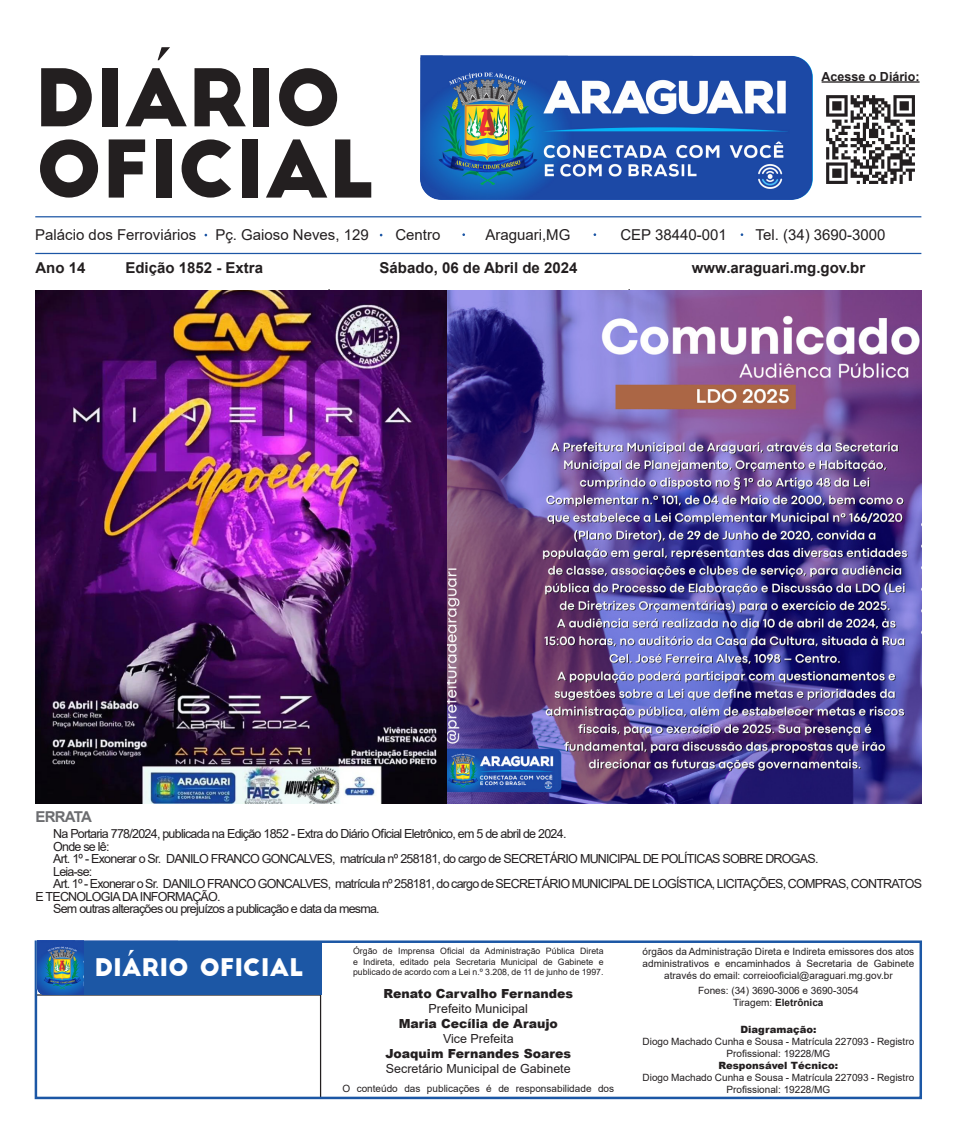
<style>
.page{position:relative;width:957px;height:1134px;background:#fff}
.page>*{position:absolute;margin:0;border:0;box-sizing:border-box;transform-origin:0 0}
.t1{font:77.5px "Big John";color:#231f20}
.t2{font:77.5px "Times New Roman";color:#231f20}
.t3{font:35px "Times New Roman";color:#fff}
.t4{font:23.75px "Big John";color:#fff}
.t5{font:15px "Arial";color:#231f20}
.t6{font:700 15px "Arial";color:#231f20}
.t7{font:700 15px "Arial";letter-spacing:-.05em;color:#6c6d70}
.t8{font:12.5px/12.5px "Arial";letter-spacing:-.06em;color:#231f20}
.t9{font:900 12.5px "Arial";color:#231f20}
.t10{font:12.5px "Arial";color:#231f20}
.t11{font:700 12.5px "Arial";color:#231f20}
.t12{font:10px/12px "Arial";color:#231f20;text-align:center}
.t13{font:900 10px "Arial";color:#231f20}
.t14{font:700 10px "Arial";color:#231f20}
.t15{font:8.75px/10.5px "Arial";color:#231f20;text-align:justify}
.s1{font-weight:400}
</style>
<div class="page">
<hr style="left:628px;top:289px;width:2px;height:623px;background:#231f20">
<hr style="left:328px;top:289px;width:2px;height:623px;background:#231f20">
<hr style="left:35px;top:216px;width:886px;height:1px;background:#1c56a5">
<hr style="left:35px;top:253px;width:886px;height:1px;background:#1c56a5">
<div style="left:35px;top:940px;width:887px;height:159px;border:2px solid #1c57a5"></div>
<hr style="left:821px;top:81px;width:98px;height:2px;background:#231f20">
<img style="left:420px;top:55px;width:392px;height:145px">
<img style="left:826px;top:95px;width:89px;height:89px">
<img style="left:35px;top:940px;width:149px;height:54px">
<div style="left:83px;top:941px;width:238px;height:53px;background:#1c57a5"></div>
<img style="left:40px;top:940px;width:43px;height:54px">
<div style="left:35px;top:804px;width:886px;height:25px;background:#fff"></div>
<div style="left:35px;top:829px;width:887px;height:84px;background:#fff"></div>
<img style="left:35px;top:291px;width:887px;height:513px">
<p class="t2" style="left:149px;top:19px;width:27px">´</p>
<p class="t1" style="left:35px;top:63px;width:308px">DIARIO</p>
<p class="t1" style="left:35px;top:134px;width:342px">OFICIAL</p>
<p class="t11" style="left:821px;top:67px;width:99px">Acesse o Diário:</p>
<p class="t5" style="left:35px;top:225px;width:162px">Palácio dos Ferroviários</p>
<p class="t5" style="left:215px;top:225px;width:155px">Pç. Gaioso Neves, 129</p>
<p class="t5" style="left:395px;top:225px;width:47px">Centro</p>
<p class="t5" style="left:485px;top:225px;width:87px">Araguari,MG</p>
<p class="t5" style="left:620px;top:225px;width:108px">CEP 38440-001</p>
<p class="t5" style="left:755px;top:225px;width:132px">Tel. (34) 3690-3000</p>
<p class="t6" style="left:692px;top:257px;width:175px">www.araguari.mg.gov.br</p>
<p class="t6" style="left:379px;top:257px;width:199px">Sábado, 06 de Abril de 2024</p>
<p class="t6" style="left:35px;top:257px;width:52px">Ano 14</p>
<p class="t6" style="left:125px;top:257px;width:139px">Edição 1852 - Extra</p>
<p class="t7" style="left:35px;top:806px;width:58px">ERRATA</p>
<p class="t8" style="left:53px;top:827px;width:515px">Na Portaria 778/2024, publicada na Edição 1852 - Extra do Diário Oficial Eletrônico, em 5 de abril de 2024.</p>
<p class="t8" style="left:53px;top:840px;width:58px">Onde se lê:</p>
<p class="t8" style="left:53px;top:852px;width:767px">Art. 1º - Exonerar o Sr. DANILO FRANCO GONCALVES, matrícula nº 258181, do cargo de SECRETÁRIO MUNICIPAL DE POLÍTICAS SOBRE DROGAS.</p>
<p class="t8" style="left:53px;top:865px;width:41px">Leia-se:</p>
<p class="t8" style="left:35px;top:877px;width:888px;text-indent:18px">Art. 1º - Exonerar o Sr. DANILO FRANCO GONCALVES, matrícula nº 258181, do cargo de SECRETÁRIO MUNICIPAL DE LOGÍSTICA, LICITAÇÕES, COMPRAS, CONTRATOS<br>E TECNOLOGIA DA INFORMAÇÃO.</p>
<p class="t8" style="left:53px;top:902px;width:328px">Sem outras alterações ou prejuízos a publicação e data da mesma.</p>
<p class="t3" style="left:125px;top:938px;width:13px">´</p>
<p class="t4" style="left:95px;top:956px;width:211px">DIARIO OFICIAL</p>
<p class="t15" style="left:353px;top:946px;width:252px">Órgão de Imprensa Oficial da Administração Pública Direta e Indireta, editado pela Secretaria Municipal de Gabinete e publicado de acordo com a Lei n.º 3.208, de 11 de junho de 1997.</p>
<p class="t9" style="left:384px;top:984px;width:191px">Renato Carvalho Fernandes</p>
<p class="t10" style="left:429px;top:1000px;width:101px">Prefeito Municipal</p>
<p class="t9" style="left:399px;top:1014px;width:161px">Maria Cecília de Araujo</p>
<p class="t10" style="left:443px;top:1030px;width:72px">Vice Prefeita</p>
<p class="t9" style="left:385px;top:1044px;width:187px">Joaquim Fernandes Soares</p>
<p class="t10" style="left:386px;top:1060px;width:186px">Secretário Municipal de Gabinete</p>
<p class="t12" style="left:342px;top:1083px;width:273px">O conteúdo das publicações é de responsabilidade dos</p>
<p class="t12" style="left:642px;top:946px;width:273px">órgãos da Administração Direta e Indireta emissores dos atos administrativos e encaminhados à Secretaria de Gabinete através do email: correiooficial@araguari.mg.gov.br</p>
<p class="t12" style="left:698px;top:985px;width:162px">Fones: (34) 3690-3006 e 3690-3054</p>
<p class="t14" style="left:733px;top:996px;width:92px"><span class="s1">Tiragem:</span> Eletrônica</p>
<p class="t13" style="left:740px;top:1022px;width:78px">Diagramação:</p>
<p class="t12" style="left:642px;top:1036px;width:273px">Diogo Machado Cunha e Sousa - Matrícula 227093 - Registro<br>Profissional: 19228/MG</p>
<p class="t13" style="left:718px;top:1058px;width:121px">Responsável Técnico:</p>
<p class="t12" style="left:642px;top:1072px;width:273px">Diogo Machado Cunha e Sousa - Matrícula 227093 - Registro<br>Profissional: 19228/MG</p>
</div>
